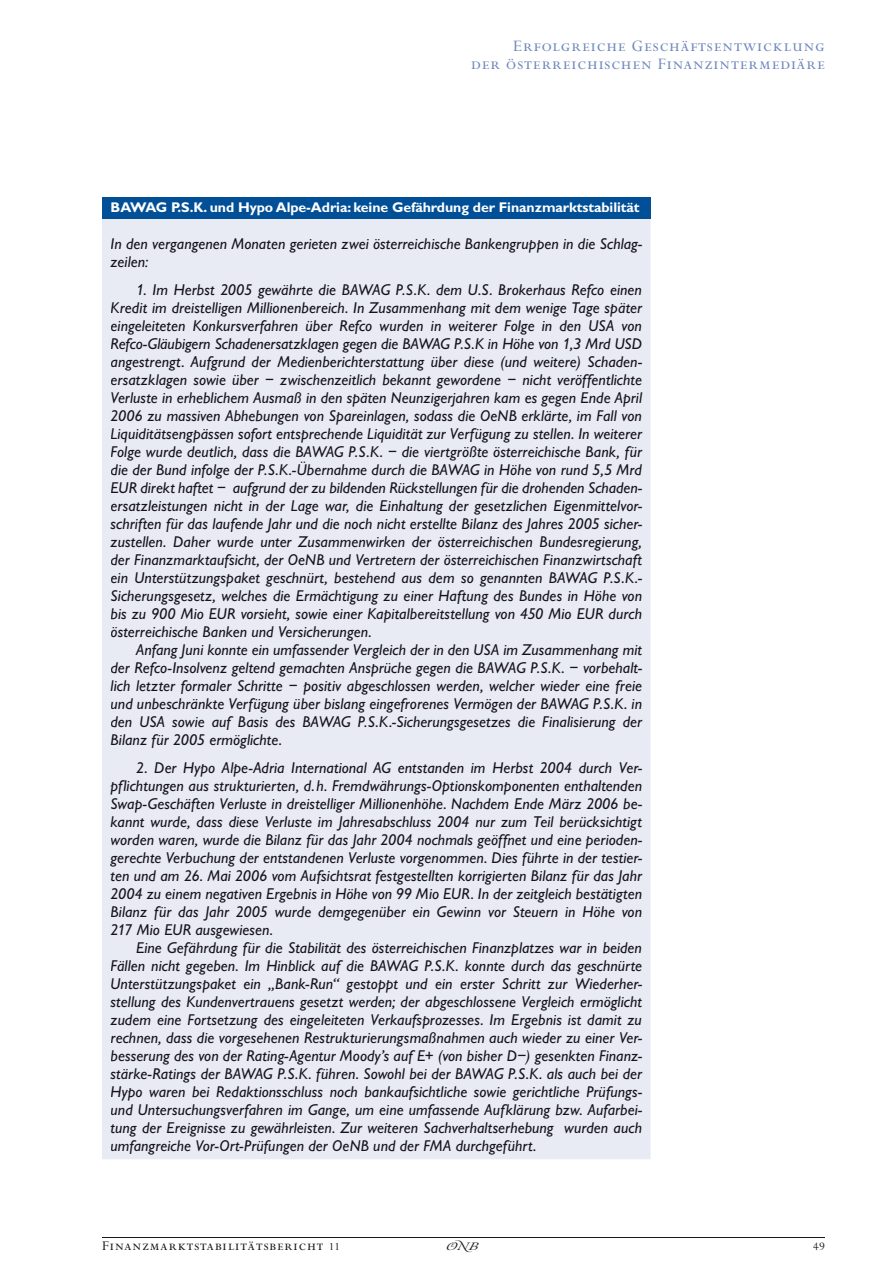
<style>
.page{position:relative;width:893px;height:1263px;background:#fff}
.page>*{position:absolute;margin:0;border:0;box-sizing:border-box;transform-origin:0 0}
.t1{font:18px/18.8px "Perpetua Sc Oe NB";letter-spacing:.045em;color:#6f89bd;text-align:right}
.t2{font:italic 15.75px/18px "Gill Alternate One";letter-spacing:.005em;color:#16141b;text-align:justify}
.t3{font:15px "Perpetua Sc Oe NB";letter-spacing:.06em;color:#1a171b}
.t4{font:700 14.1px "Gill Alternate One";letter-spacing:-.005em;color:#fff}
.t5{font:12.75px "Perpetua";color:#1a171b}
.s1{font-family:"Perpetua";font-size:12.3px}
</style>
<div class="page">
<hr style="left:102px;top:1237px;width:723px;height:1px;background:#1a171b">
<div style="left:102px;top:198px;width:549px;height:21px;background:#004f97"></div>
<div style="left:102px;top:219px;width:549px;height:940px;background:#e8eaf4"></div>
<div style="left:102px;top:197px;width:549px;height:21px;background:#004f97"></div>
<div style="left:111px;top:238px;width:531px;height:15px;background:#e8eaf4"></div>
<div style="left:110px;top:256px;width:38px;height:11px;background:#e8eaf4"></div>
<div style="left:111px;top:284px;width:531px;height:14px;background:#e8eaf4"></div>
<div style="left:111px;top:302px;width:531px;height:14px;background:#e8eaf4"></div>
<div style="left:111px;top:320px;width:531px;height:14px;background:#e8eaf4"></div>
<div style="left:111px;top:338px;width:531px;height:14px;background:#e8eaf4"></div>
<div style="left:111px;top:356px;width:531px;height:14px;background:#e8eaf4"></div>
<div style="left:111px;top:374px;width:531px;height:14px;background:#e8eaf4"></div>
<div style="left:112px;top:392px;width:530px;height:14px;background:#e8eaf4"></div>
<div style="left:111px;top:410px;width:531px;height:14px;background:#e8eaf4"></div>
<div style="left:111px;top:428px;width:531px;height:14px;background:#e8eaf4"></div>
<div style="left:111px;top:446px;width:531px;height:14px;background:#e8eaf4"></div>
<div style="left:111px;top:461px;width:531px;height:17px;background:#e8eaf4"></div>
<div style="left:111px;top:482px;width:531px;height:14px;background:#e8eaf4"></div>
<div style="left:111px;top:500px;width:531px;height:14px;background:#e8eaf4"></div>
<div style="left:111px;top:518px;width:531px;height:14px;background:#e8eaf4"></div>
<div style="left:110px;top:536px;width:532px;height:14px;background:#e8eaf4"></div>
<div style="left:111px;top:554px;width:531px;height:14px;background:#e8eaf4"></div>
<div style="left:111px;top:572px;width:531px;height:14px;background:#e8eaf4"></div>
<div style="left:111px;top:590px;width:531px;height:14px;background:#e8eaf4"></div>
<div style="left:111px;top:608px;width:531px;height:14px;background:#e8eaf4"></div>
<div style="left:111px;top:626px;width:260px;height:14px;background:#e8eaf4"></div>
<div style="left:111px;top:644px;width:531px;height:14px;background:#e8eaf4"></div>
<div style="left:111px;top:662px;width:531px;height:14px;background:#e8eaf4"></div>
<div style="left:111px;top:680px;width:531px;height:14px;background:#e8eaf4"></div>
<div style="left:111px;top:698px;width:531px;height:14px;background:#e8eaf4"></div>
<div style="left:111px;top:716px;width:531px;height:14px;background:#e8eaf4"></div>
<div style="left:111px;top:734px;width:171px;height:14px;background:#e8eaf4"></div>
<div style="left:111px;top:762px;width:531px;height:14px;background:#e8eaf4"></div>
<div style="left:111px;top:780px;width:531px;height:14px;background:#e8eaf4"></div>
<div style="left:111px;top:798px;width:531px;height:14px;background:#e8eaf4"></div>
<div style="left:111px;top:816px;width:531px;height:14px;background:#e8eaf4"></div>
<div style="left:111px;top:834px;width:531px;height:14px;background:#e8eaf4"></div>
<div style="left:110px;top:852px;width:532px;height:14px;background:#e8eaf4"></div>
<div style="left:111px;top:870px;width:531px;height:14px;background:#e8eaf4"></div>
<div style="left:111px;top:888px;width:531px;height:14px;background:#e8eaf4"></div>
<div style="left:111px;top:906px;width:531px;height:14px;background:#e8eaf4"></div>
<div style="left:111px;top:924px;width:162px;height:14px;background:#e8eaf4"></div>
<div style="left:111px;top:942px;width:531px;height:14px;background:#e8eaf4"></div>
<div style="left:111px;top:960px;width:531px;height:14px;background:#e8eaf4"></div>
<div style="left:111px;top:978px;width:531px;height:14px;background:#e8eaf4"></div>
<div style="left:111px;top:996px;width:531px;height:14px;background:#e8eaf4"></div>
<div style="left:110px;top:1014px;width:532px;height:14px;background:#e8eaf4"></div>
<div style="left:111px;top:1032px;width:531px;height:14px;background:#e8eaf4"></div>
<div style="left:111px;top:1050px;width:531px;height:14px;background:#e8eaf4"></div>
<div style="left:111px;top:1068px;width:531px;height:14px;background:#e8eaf4"></div>
<div style="left:111px;top:1086px;width:531px;height:14px;background:#e8eaf4"></div>
<div style="left:111px;top:1104px;width:531px;height:14px;background:#e8eaf4"></div>
<div style="left:111px;top:1122px;width:531px;height:14px;background:#e8eaf4"></div>
<div style="left:111px;top:1140px;width:425px;height:14px;background:#e8eaf4"></div>
<p class="t1" style="left:471px;top:37px;width:355px">Erfolgreiche Geschäftsentwicklung<br>der österreichischen Finanzintermediäre</p>
<p class="t4" style="left:111px;top:199px;width:531px">BAWAG P.S.K. und Hypo Alpe-Adria: keine Gefährdung der Finanzmarktstabilität</p>
<p class="t2" style="left:111px;top:235px;width:533px">In den vergangenen Monaten gerieten zwei österreichische Bankengruppen in die Schlag&shy;zeilen:</p>
<p class="t2" style="left:111px;top:281px;width:533px;text-indent:26px">1. Im Herbst 2005 gewährte die BAWAG P.S.K. dem U.S. Brokerhaus Refco einen Kredit im dreistelligen Millionenbereich. In Zusammenhang mit dem wenige Tage später eingeleiteten Konkursverfahren über Refco wurden in weiterer Folge in den USA von Refco-Gläubigern Schadenersatzklagen gegen die BAWAG P.S.K in Höhe von 1,3 Mrd USD angestrengt. Aufgrund der Medienberichterstattung über diese (und weitere) Schaden&shy;ersatzklagen sowie über – zwischenzeitlich bekannt gewordene – nicht veröffent lichte Verluste in erheblichem Ausmaß in den späten Neunzigerjahren kam es gegen Ende April 2006 zu massiven Abhebungen von Spareinlagen, sodass die OeNB erklärte, im Fall von Liquiditätsengpässen sofort entsprechende Liquidität zur Verfügung zu stellen. In weiterer Folge wurde deutlich, dass die BAWAG P.S.K. – die viertgrößte österreichische Bank, für die der Bund infolge der P.S.K.-Übernahme durch die BAWAG in Höhe von rund 5,5 Mrd EUR direkt haftet – aufgrund der zu bildenden Rückstellungen für die drohenden Schaden&shy;ersatzleistungen nicht in der Lage war, die Einhaltung der gesetzlichen Eigenmittelvor&shy;schriften für das laufende Jahr und die noch nicht erstellte Bilanz des Jahres 2005 sicher&shy;zustellen. Daher wurde unter Zusammenwirken der österreichischen Bundesregierung, der Finanzmarktaufsicht, der OeNB und Vertretern der österreichischen Finanzwirtschaft ein Unterstützungspaket geschnürt, bestehend aus dem so genannten BAWAG P.S.K.- Sicherungsgesetz, welches die Ermächtigung zu einer Haftung des Bundes in Höhe von bis zu 900 Mio EUR vorsieht, sowie einer Kapitalbereitstellung von 450 Mio EUR durch österreichische Banken und Versicherungen.</p>
<p class="t2" style="left:111px;top:641px;width:533px;text-indent:26px">Anfang Juni konnte ein umfassender Vergleich der in den USA im Zusammenhang mit der Refco-Insolvenz geltend gemachten Ansprüche gegen die BAWAG P.S.K. – vorbehalt&shy;lich letzter formaler Schritte – positiv abgeschlossen werden, welcher wieder eine freie und unbeschränkte Verfügung über bislang eingefrorenes Vermögen der BAWAG P.S.K. in den USA sowie auf Basis des BAWAG P.S.K.-Sicherungsgesetzes die Finalisierung der Bilanz für 2005 ermöglichte.</p>
<p class="t2" style="left:111px;top:758px;width:533px;text-indent:26px">2. Der Hypo Alpe-Adria International AG entstanden im Herbst 2004 durch Ver&shy;pflichtungen aus strukturierten, d. h. Fremdwährungs-Optionskomponenten enthaltenden Swap-Geschäften Verluste in dreistelliger Millionenhöhe. Nachdem Ende März 2006 be&shy;kannt wurde, dass diese Verluste im Jahresabschluss 2004 nur zum Teil berücksichtigt worden waren, wurde die Bilanz für das Jahr 2004 nochmals geöffnet und eine perioden&shy;gerechte Verbuchung der entstandenen Verluste vorgenommen. Dies führte in der testier&shy;ten und am 26. Mai 2006 vom Aufsichtsrat festgestellten korrigierten Bilanz für das Jahr 2004 zu einem negativen Ergebnis in Höhe von 99 Mio EUR. In der zeitgleich bestätigten Bilanz für das Jahr 2005 wurde demgegenüber ein Gewinn vor Steuern in Höhe von 217 Mio EUR ausgewiesen.</p>
<p class="t2" style="left:111px;top:938px;width:533px;text-indent:26px">Eine Gefährdung für die Stabilität des österreichischen Finanzplatzes war in beiden Fällen nicht gegeben. Im Hinblick auf die BAWAG P.S.K. konnte durch das geschnürte Unterstützungspaket ein „Bank-Run“ gestoppt und ein erster Schritt zur Wiederher&shy;stellung des Kundenvertrauens gesetzt werden; der abgeschlossene Vergleich ermöglicht zudem eine Fortsetzung des eingeleiteten Verkaufsprozesses. Im Ergebnis ist damit zu rechnen, dass die vorgesehenen Restrukturierungsmaßnahmen auch wieder zu einer Ver&shy;besserung des von der Rating-Agentur Moody’s auf E+ (von bisher D–) gesenkten Finanz&shy;stärke-Ratings der BAWAG P.S.K. führen. Sowohl bei der BAWAG P.S.K. als auch bei der Hypo waren bei Redaktionsschluss noch bankaufsichtliche sowie gerichtliche Prüfungs&shy;und Untersuchungsverfahren im Gange, um eine umfassende Aufklärung bzw. Aufarbei&shy;tung der Ereignisse zu gewährleisten. Zur weiteren Sachverhaltserhebung wurden auch umfangreiche Vor-Ort-Prüfungen der OeNB und der FMA durchgeführt.</p>
<p class="t3" style="left:102px;top:1238px;width:239px">Finanzmarktstabilitätsbericht <span class="s1">11</span></p>
<p class="t3" style="left:442px;top:1238px;width:44px">◊</p>
<p class="t5" style="left:813px;top:1240px;width:13px">49</p>
</div>
